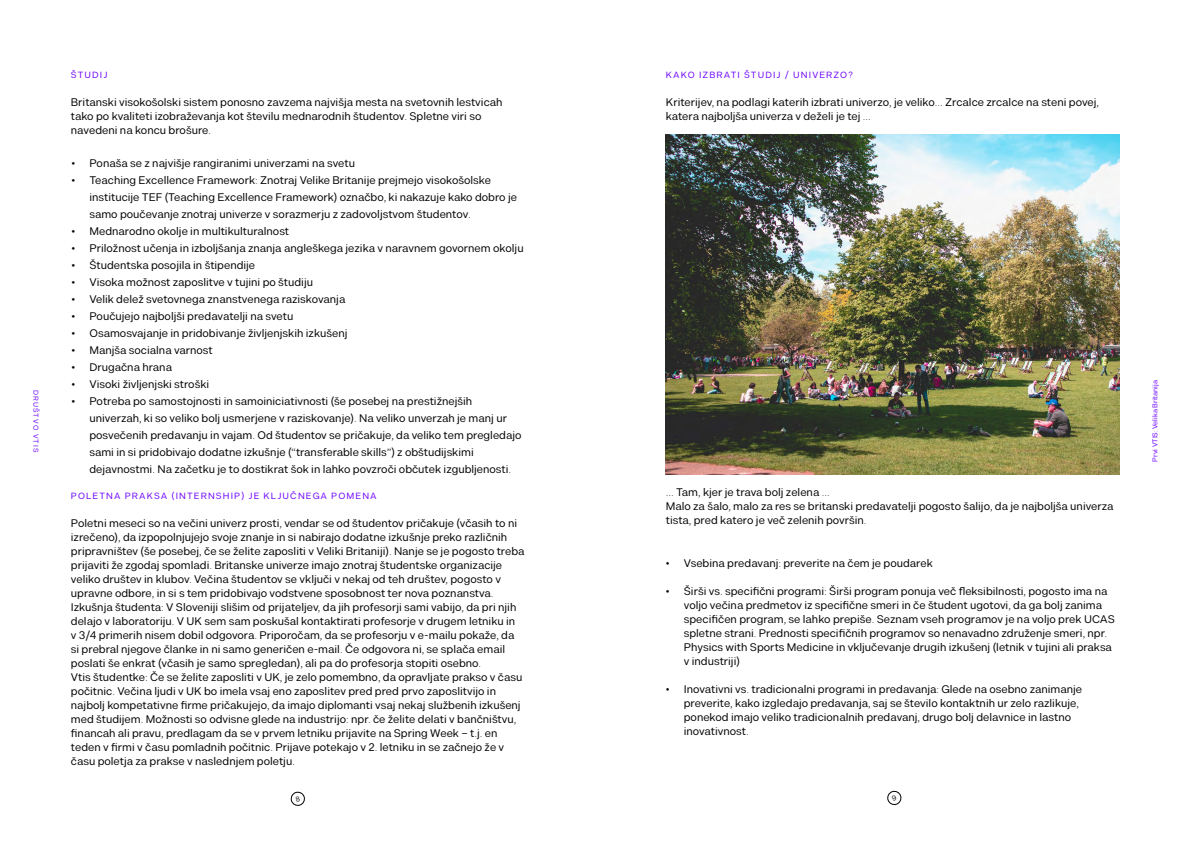
<style>
.page{position:relative;width:1191px;height:842px;background:#fff}
.page>*{position:absolute;margin:0;border:0;box-sizing:border-box;transform-origin:0 0}
.t1{font:11px/14px "Kiwari";color:#000}
.t2{font:9px "Kiwari";letter-spacing:.125em;color:#6b00ff}
.t3{font:7px "Kiwari";color:#6b00ff}
.t4{font:7px "Kiwari";letter-spacing:.15em;color:#6a06ff}
</style>
<div class="page">
<img style="left:666px;top:134px;width:453px;height:341px">
<svg style="left:290px;top:791px;width:15px;height:15px"></svg>
<svg style="left:887px;top:790px;width:14px;height:15px"></svg>
<p class="t2" style="left:71px;top:69px;width:38px">ŠTUDIJ</p>
<p class="t1" style="left:71px;top:95px;width:433px">Britanski visokošolski sistem ponosno zavzema najvišja mesta na svetovnih lestvicah tako po kvaliteti izobraževanja kot številu mednarodnih študentov. Spletne viri so navedeni na koncu brošure.</p>
<p class="t1" style="left:71px;top:157px;width:285px">• Ponaša se z najvišje rangiranimi univerzami na svetu</p>
<p class="t1" style="left:89px;top:172px;width:429px;line-height:17px;text-indent:-18px">• Teaching Excellence Framework: Znotraj Velike Britanije prejmejo visokošolske institucije TEF (Teaching Excellence Framework) označbo, ki nakazuje kako dobro je samo poučevanje znotraj univerze v sorazmerju z zadovoljstvom študentov.</p>
<p class="t1" style="left:71px;top:225px;width:219px">• Mednarodno okolje in multikulturalnost</p>
<p class="t1" style="left:71px;top:242px;width:454px">• Priložnost učenja in izboljšanja znanja angleškega jezika v naravnem govornem okolju</p>
<p class="t1" style="left:71px;top:259px;width:185px">• Študentska posojila in štipendije</p>
<p class="t1" style="left:71px;top:276px;width:243px">• Visoka možnost zaposlitve v tujini po študiju</p>
<p class="t1" style="left:71px;top:293px;width:275px">• Velik delež svetovnega znanstvenega raziskovanja</p>
<p class="t1" style="left:71px;top:310px;width:223px">• Poučujejo najboljši predavatelji na svetu</p>
<p class="t1" style="left:71px;top:327px;width:277px">• Osamosvajanje in pridobivanje življenjskih izkušenj</p>
<p class="t1" style="left:71px;top:344px;width:143px">• Manjša socialna varnost</p>
<p class="t1" style="left:71px;top:361px;width:102px">• Drugačna hrana</p>
<p class="t1" style="left:71px;top:378px;width:139px">• Visoki življenjski stroški</p>
<p class="t1" style="left:89px;top:393px;width:433px;line-height:17px;text-indent:-18px">• Potreba po samostojnosti in samoiniciativnosti (še posebej na prestižnejših univerzah, ki so veliko bolj usmerjene v raziskovanje). Na veliko unverzah je manj ur posvečenih predavanju in vajam. Od študentov se pričakuje, da veliko tem pregledajo sami in si pridobivajo dodatne izkušnje (“transferable skills”) z obštudijskimi dejavnostmi. Na začetku je to dostikrat šok in lahko povzroči občutek izgubljenosti.</p>
<p class="t2" style="left:71px;top:490px;width:307px">POLETNA PRAKSA (INTERNSHIP) JE KLJUČNEGA POMENA</p>
<p class="t1" style="left:71px;top:516px;width:455px">Poletni meseci so na večini univerz prosti, vendar se od študentov pričakuje (včasih to ni izrečeno), da izpopolnjujejo svoje znanje in si nabirajo dodatne izkušnje preko različnih pripravništev (še posebej, če se želite zaposliti v Veliki Britaniji). Nanje se je pogosto treba prijaviti že zgodaj spomladi. Britanske univerze imajo znotraj študentske organizacije veliko društev in klubov. Večina študentov se vključi v nekaj od teh društev, pogosto v upravne odbore, in si s tem pridobivajo vodstvene sposobnost ter nova poznanstva.<br>Izkušnja študenta: V Sloveniji slišim od prijateljev, da jih profesorji sami vabijo, da pri njih delajo v laboratoriju. V UK sem sam poskušal kontaktirati profesorje v drugem letniku in<br>v 3/4 primerih nisem dobil odgovora. Priporočam, da se profesorju v e-mailu pokaže, da si prebral njegove članke in ni samo generičen e-mail. Če odgovora ni, se splača email poslati še enkrat (včasih je samo spregledan), ali pa do profesorja stopiti osebno.<br>Vtis študentke: Če se želite zaposliti v UK, je zelo pomembno, da opravljate prakso v času počitnic. Večina ljudi v UK bo imela vsaj eno zaposlitev pred pred prvo zaposlitvijo in najbolj kompetativne firme pričakujejo, da imajo diplomanti vsaj nekaj službenih izkušenj med študijem. Možnosti so odvisne glede na industrijo: npr. če želite delati v bančništvu, financah ali pravu, predlagam da se v prvem letniku prijavite na Spring Week – t.j. en teden v firmi v času pomladnih počitnic. Prijave potekajo v 2. letniku in se začnejo že v času poletja za prakse v naslednjem poletju.</p>
<p class="t2" style="left:666px;top:69px;width:189px">KAKO IZBRATI ŠTUDIJ / UNIVERZO?</p>
<p class="t1" style="left:666px;top:95px;width:435px">Kriterijev, na podlagi katerih izbrati univerzo, je veliko… Zrcalce zrcalce na steni povej, katera najboljša univerza v deželi je tej …</p>
<p class="t4" style="left:40px;top:390px;width:64px;rotate:90deg">DRUŠTVO VTIS</p>
<p class="t3" style="left:1151px;top:462px;width:83px;rotate:-90deg">Prvi VTIS: Velika Britanija</p>
<p class="t1" style="left:666px;top:485px;width:449px">… Tam, kjer je trava bolj zelena …<br>Malo za šalo, malo za res se britanski predavatelji pogosto šalijo, da je najboljša univerza tista, pred katero je več zelenih površin.</p>
<p class="t1" style="left:666px;top:556px;width:268px">• Vsebina predavanj: preverite na čem je poudarek</p>
<p class="t1" style="left:684px;top:584px;width:432px;text-indent:-18px">• Širši vs. specifični programi: Širši program ponuja več fleksibilnosti, pogosto ima na voljo večina predmetov iz specifične smeri in če študent ugotovi, da ga bolj zanima specifičen program, se lahko prepiše. Seznam vseh programov je na voljo prek UCAS spletne strani. Prednosti specifičnih programov so nenavadno združenje smeri, npr.<br>Physics with Sports Medicine in vključevanje drugih izkušenj (letnik v tujini ali praksa v industriji)</p>
<p class="t1" style="left:684px;top:682px;width:400px;text-indent:-18px">• Inovativni vs. tradicionalni programi in predavanja: Glede na osebno zanimanje preverite, kako izgledajo predavanja, saj se število kontaktnih ur zelo razlikuje, ponekod imajo veliko tradicionalnih predavanj, drugo bolj delavnice in lastno inovativnost.</p>
</div>
